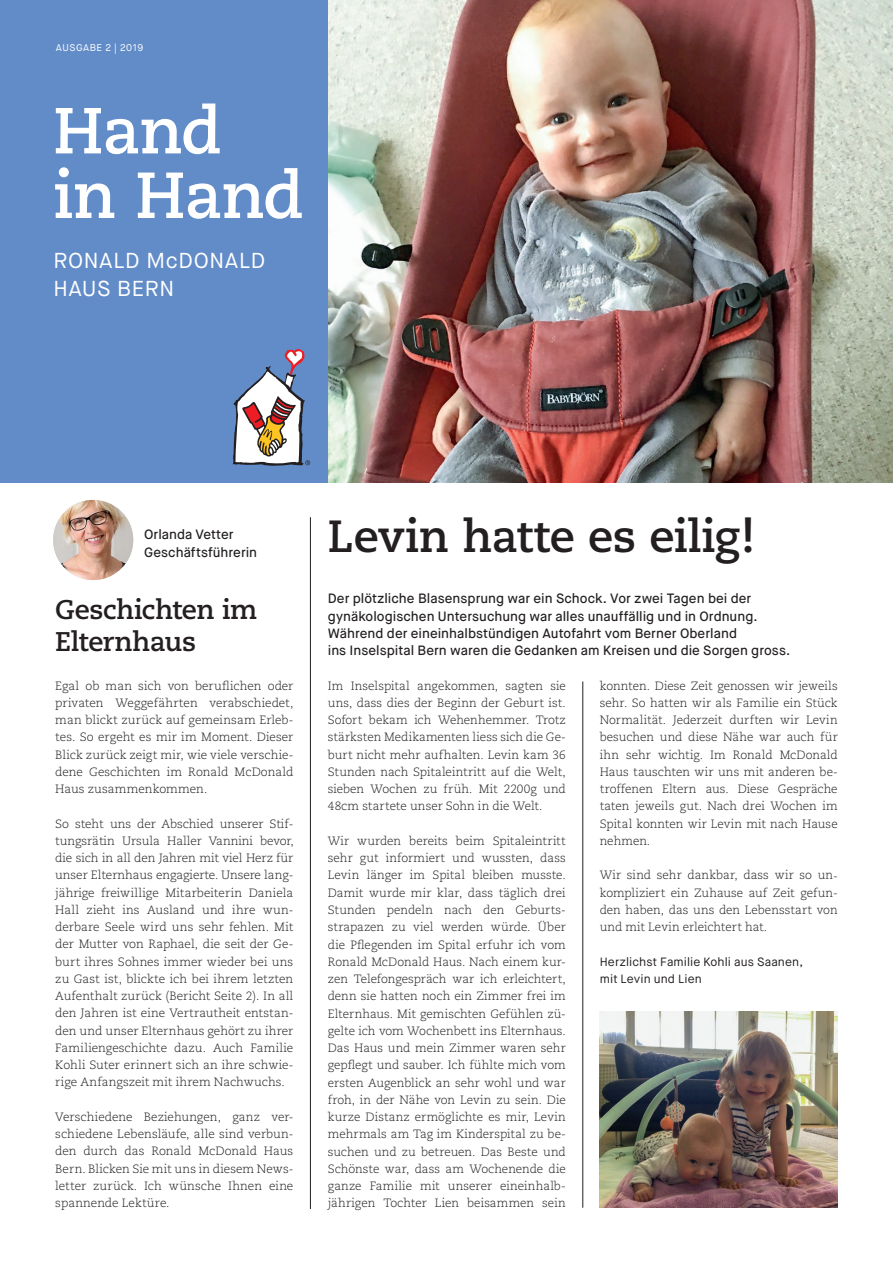
<style>
.page{position:relative;width:893px;height:1263px;background:#fff}
.page>*{position:absolute;margin:0;border:0;box-sizing:border-box;transform-origin:0 0}
.t1{font:700 64.8px/64.7px "Caecilia";letter-spacing:-.02em;color:#fff}
.t2{font:700 45px "Caecilia";letter-spacing:-.01em;color:#231f20}
.t3{font:700 27px/32.4px "Caecilia";letter-spacing:-.015em;color:#231f20}
.t4{font:21.6px/27.5px "Maison Neue";letter-spacing:.03em;color:#fff}
.t5{font:500 13.5px/17.2px "Maison Neue";color:#231f20}
.t6{font:300 12px/17.2px "Caecilia";color:#231f20;text-align:justify}
.t7{font:12px/17.2px "Maison Neue";letter-spacing:.01em;color:#231f20}
.t8{font:9.75px "Maison Neue";letter-spacing:.055em;color:#fff}
</style>
<div class="page">
<hr style="left:310px;top:517px;width:1px;height:692px;background:#231f20">
<hr style="left:582px;top:681px;width:1px;height:527px;background:#231f20">
<img style="left:53px;top:500px;width:80px;height:80px;border-radius:40px">
<img style="left:328px;top:0;width:565px;height:483px">
<img style="left:600px;top:1012px;width:238px;height:195px">
<div style="left:0;top:0;width:328px;height:483px;background:#628cc8"></div>
<svg style="left:233px;top:349px;width:77px;height:117px"></svg>
<p class="t8" style="left:56px;top:42px;width:89px">AUSGABE 2 | 2019</p>
<h1 class="t1" style="left:53px;top:100px;width:252px">Hand<br>in Hand</h1>
<h3 class="t4" style="left:53px;top:247px;width:213px">RONALD McDONALD<br>HAUS BERN</h3>
<p class="t5" style="left:144px;top:526px;width:115px">Orlanda Vetter<br>Geschäftsführerin</p>
<h3 class="t3" style="left:55px;top:594px;width:203px">Geschichten im<br>Elternhaus</h3>
<p class="t6" style="left:55px;top:677px;width:240px">Egal ob man sich von beruflichen oder privaten Weggefährten verabschiedet, man blickt zurück auf gemeinsam Erleb&shy;tes. So ergeht es mir im Moment. Dieser Blick zurück zeigt mir, wie viele verschie&shy;dene Geschichten im Ronald McDonald Haus zusammenkommen.</p>
<p class="t6" style="left:55px;top:815px;width:240px">So steht uns der Abschied unserer Stif&shy;tungsrätin Ursula Haller Vannini bevor, die sich in all den Jahren mit viel Herz für unser Elternhaus engagierte. Unsere lang&shy;jährige freiwillige Mitarbeiterin Daniela Hall zieht ins Ausland und ihre wun&shy;derbare Seele wird uns sehr fehlen. Mit der Mutter von Raphael, die seit der Ge&shy;burt ihres Sohnes immer wieder bei uns zu Gast ist, blickte ich bei ihrem letzten Aufenthalt zurück (Bericht Seite 2). In all den Jahren ist eine Vertrautheit entstan&shy;den und unser Elternhaus gehört zu ihrer Familiengeschichte dazu. Auch Familie Kohli Suter erinnert sich an ihre schwie&shy;rige Anfangszeit mit ihrem Nachwuchs.</p>
<p class="t6" style="left:55px;top:1108px;width:240px">Verschiedene Beziehungen, ganz ver&shy;schiedene Lebensläufe, alle sind verbun&shy;den durch das Ronald McDonald Haus Bern. Blicken Sie mit uns in diesem News&shy;letter zurück. Ich wünsche Ihnen eine spannende Lektüre.</p>
<h2 class="t2" style="left:328px;top:510px;width:428px">Levin hatte es eilig!</h2>
<p class="t5" style="left:328px;top:590px;width:464px">Der plötzliche Blasensprung war ein Schock. Vor zwei Tagen bei der gynäkologischen Untersuchung war alles unauffällig und in Ordnung.<br>Während der eineinhalbstündigen Autofahrt vom Berner Oberland<br>ins Inselspital Bern waren die Gedanken am Kreisen und die Sorgen gross.</p>
<p class="t6" style="left:328px;top:677px;width:239px">Im Inselspital angekommen, sagten sie uns, dass dies der Beginn der Geburt ist.<br>Sofort bekam ich Wehenhemmer. Trotz stärksten Medikamenten liess sich die Ge&shy;burt nicht mehr aufhalten. Levin kam 36<br>Stunden nach Spitaleintritt auf die Welt, sieben Wochen zu früh. Mit 2200g und 48cm startete unser Sohn in die Welt.</p>
<p class="t6" style="left:328px;top:832px;width:239px">Wir wurden bereits beim Spitaleintritt sehr gut informiert und wussten, dass Levin länger im Spital bleiben musste.<br>Damit wurde mir klar, dass täglich drei Stunden pendeln nach den Geburts&shy;strapazen zu viel werden würde. Über die Pflegenden im Spital erfuhr ich vom Ronald McDonald Haus. Nach einem kur&shy;zen Telefongespräch war ich erleichtert, denn sie hatten noch ein Zimmer frei im Elternhaus. Mit gemischten Gefühlen zü&shy;gelte ich vom Wochenbett ins Elternhaus.<br>Das Haus und mein Zimmer waren sehr gepflegt und sauber. Ich fühlte mich vom ersten Augenblick an sehr wohl und war froh, in der Nähe von Levin zu sein. Die kurze Distanz ermöglichte es mir, Levin mehrmals am Tag im Kinderspital zu be&shy;suchen und zu betreuen. Das Beste und Schönste war, dass am Wochenende die ganze Familie mit unserer eineinhalb&shy;jährigen Tochter Lien beisammen sein</p>
<p class="t6" style="left:600px;top:677px;width:239px">konnten. Diese Zeit genossen wir jeweils sehr. So hatten wir als Familie ein Stück Normalität. Jederzeit durften wir Levin besuchen und diese Nähe war auch für ihn sehr wichtig. Im Ronald McDonald Haus tauschten wir uns mit anderen be&shy;troffenen Eltern aus. Diese Gespräche taten jeweils gut. Nach drei Wochen im Spital konnten wir Levin mit nach Hause nehmen.</p>
<p class="t6" style="left:600px;top:867px;width:239px">Wir sind sehr dankbar, dass wir so un&shy;kompliziert ein Zuhause auf Zeit gefun&shy;den haben, das uns den Lebensstart von und mit Levin erleichtert hat.</p>
<p class="t7" style="left:600px;top:953px;width:205px">Herzlichst Familie Kohli aus Saanen, mit Levin und Lien</p>
</div>
